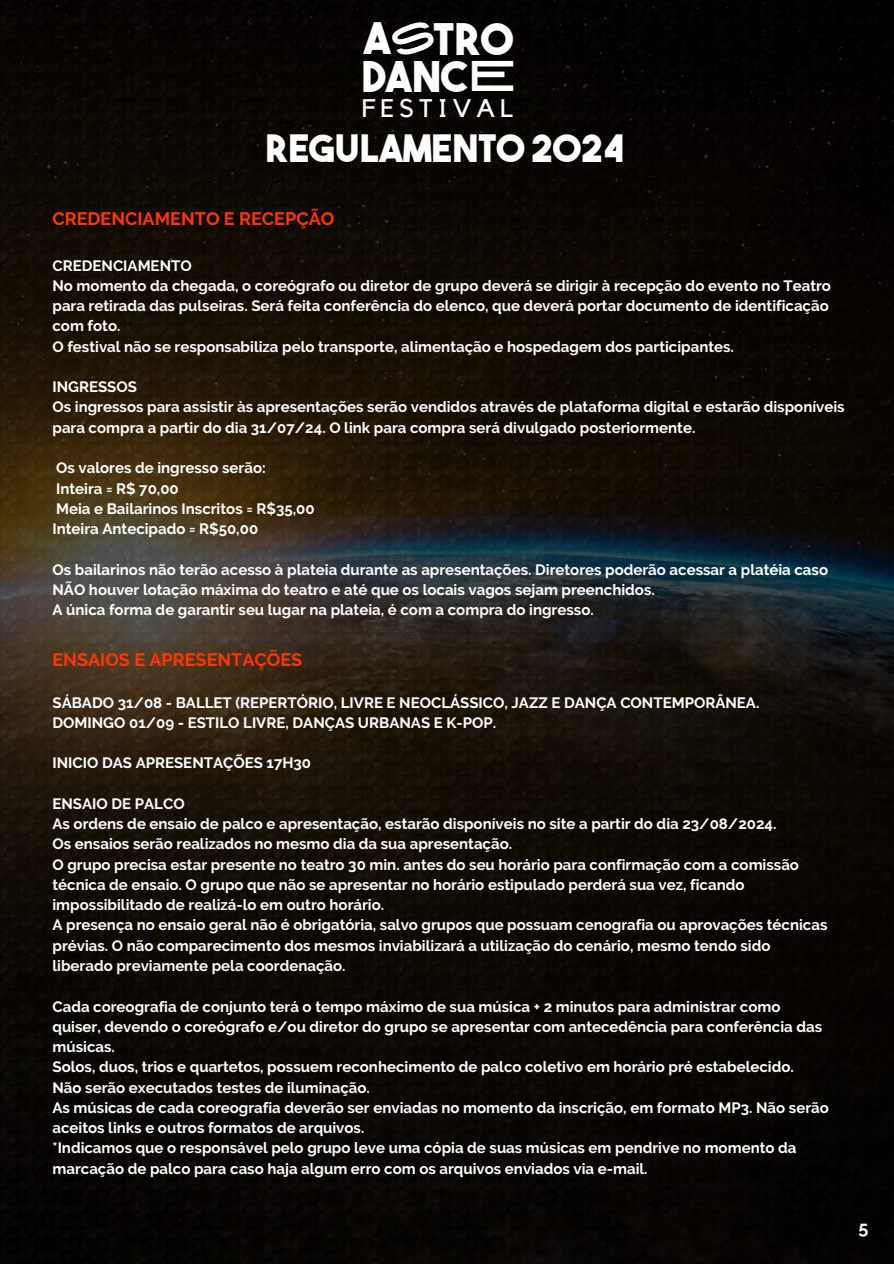
<style>
.page{position:relative;width:894px;height:1264px;background:#fff}
.page>*{position:absolute;margin:0;border:0;box-sizing:border-box;transform-origin:0 0}
.t1{font:43.35px "The Bold Font";color:#fff}
.t2{font:42.15px "The Bold Font";color:#fff}
.t3{font:37.65px "The Bold Font";color:#fff}
.t4{font:25.35px "Kollektif";letter-spacing:.2em;color:#fff}
.t5{font:700 18px "Raleway";color:#ff3601}
.t6{font:700 18px "Raleway";color:#fff}
.t7{font:700 15px/20.2px "Raleway";color:#fff}
.s1{font-family:"High Cruiser";font-size:43.05px}
</style>
<div class="page">
<img style="left:0;top:0;width:893px;height:1263px">
<div style="left:389px;top:18px;width:47px;height:41px;background:#040200"></div>
<p class="t1" style="left:363px;top:22px;width:151px">A TRO</p>
<h2 class="t2" style="left:362px;top:61px;width:155px">DANC<span class="s1">E</span></h2>
<h3 class="t4" style="left:361px;top:97px;width:153px">FESTIVAL</h3>
<h1 class="t3" style="left:265px;top:134px;width:360px">REGULAMENTO 2024</h1>
<h2 class="t5" style="left:52px;top:207px;width:283px">CREDENCIAMENTO E RECEPÇÃO</h2>
<p class="t7" style="left:52px;top:255px;width:141px">CREDENCIAMENTO</p>
<p class="t7" style="left:52px;top:275px;width:779px">No momento da chegada, o coreógrafo ou diretor de grupo deverá se dirigir à recepção do evento no Teatro para retirada das pulseiras. Será feita conferência do elenco, que deverá portar documento de identificação com foto.</p>
<p class="t7" style="left:52px;top:336px;width:682px">O festival não se responsabiliza pelo transporte, alimentação e hospedagem dos participantes.</p>
<p class="t7" style="left:52px;top:377px;width:86px">INGRESSOS</p>
<p class="t7" style="left:52px;top:397px;width:793px">Os ingressos para assistir às apresentações serão vendidos através de plataforma digital e estarão disponíveis para compra a partir do dia 31/07/24. O link para compra será divulgado posteriormente.</p>
<p class="t7" style="left:56px;top:458px;width:211px">Os valores de ingresso serão:</p>
<p class="t7" style="left:56px;top:478px;width:124px">Inteira = R$ 70,00</p>
<p class="t7" style="left:56px;top:498px;width:260px">Meia e Bailarinos Inscritos = R$35,00</p>
<p class="t7" style="left:52px;top:518px;width:207px">Inteira Antecipado = R$50,00</p>
<p class="t7" style="left:52px;top:559px;width:777px">Os bailarinos não terão acesso à plateia durante as apresentações. Diretores poderão acessar a platéia caso<br>NÃO houver lotação máxima do teatro e até que os locais vagos sejam preenchidos.</p>
<p class="t7" style="left:52px;top:599px;width:542px">A única forma de garantir seu lugar na plateia, é com a compra do ingresso.</p>
<h2 class="t5" style="left:52px;top:649px;width:251px">ENSAIOS E APRESENTAÇÕES</h2>
<h3 class="t7" style="left:52px;top:692px;width:708px">SÁBADO 31/08 - BALLET (REPERTÓRIO, LIVRE E NEOCLÁSSICO, JAZZ E DANÇA CONTEMPORÂNEA.<br>DOMINGO 01/09 - ESTILO LIVRE, DANÇAS URBANAS E K-POP.</h3>
<h3 class="t7" style="left:52px;top:753px;width:260px">INICIO DAS APRESENTAÇÕES 17H30</h3>
<p class="t7" style="left:52px;top:793px;width:134px">ENSAIO DE PALCO</p>
<p class="t7" style="left:52px;top:813px;width:725px">As ordens de ensaio de palco e apresentação, estarão disponíveis no site a partir do dia 23/08/2024.</p>
<p class="t7" style="left:52px;top:834px;width:461px">Os ensaios serão realizados no mesmo dia da sua apresentação.</p>
<p class="t7" style="left:52px;top:854px;width:747px">O grupo precisa estar presente no teatro 30 min. antes do seu horário para confirmação com a comissão técnica de ensaio. O grupo que não se apresentar no horário estipulado perderá sua vez, ficando impossibilitado de realizá-lo em outro horário.</p>
<p class="t7" style="left:52px;top:915px;width:776px">A presença no ensaio geral não é obrigatória, salvo grupos que possuam cenografia ou aprovações técnicas prévias. O não comparecimento dos mesmos inviabilizará a utilização do cenário, mesmo tendo sido liberado previamente pela coordenação.</p>
<p class="t7" style="left:52px;top:996px;width:771px">Cada coreografia de conjunto terá o tempo máximo de sua música + 2 minutos para administrar como quiser, devendo o coreógrafo e/ou diretor do grupo se apresentar com antecedência para conferência das músicas.</p>
<p class="t7" style="left:52px;top:1056px;width:742px">Solos, duos, trios e quartetos, possuem reconhecimento de palco coletivo em horário pré estabelecido.</p>
<p class="t7" style="left:52px;top:1077px;width:319px">Não serão executados testes de iluminação.</p>
<p class="t7" style="left:52px;top:1097px;width:777px">As músicas de cada coreografia deverão ser enviadas no momento da inscrição, em formato MP3. Não serão aceitos links e outros formatos de arquivos.</p>
<p class="t7" style="left:52px;top:1137px;width:745px">*Indicamos que o responsável pelo grupo leve uma cópia de suas músicas em pendrive no momento da marcação de palco para caso haja algum erro com os arquivos enviados via e-mail.</p>
<p class="t6" style="left:858px;top:1217px;width:11px">5</p>
</div>
